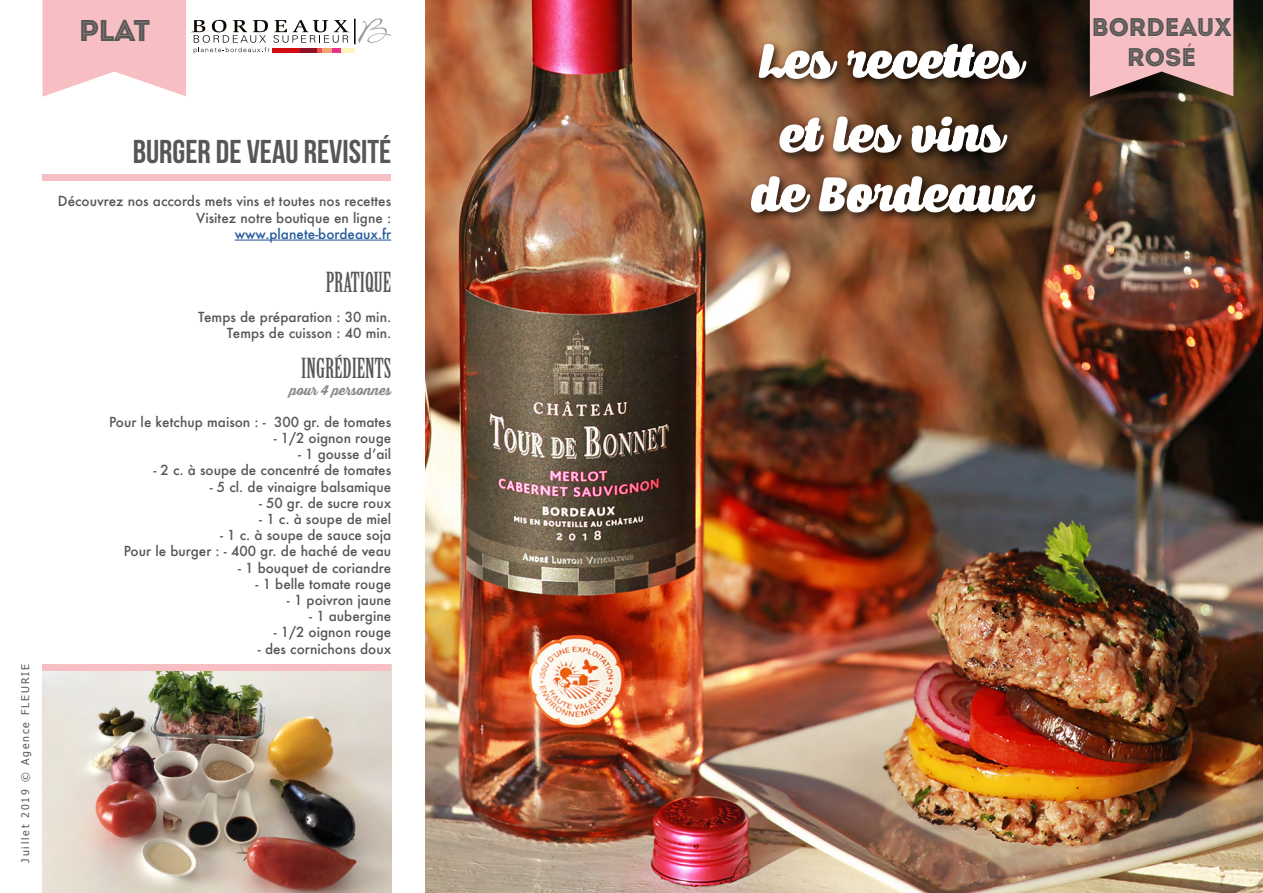
<style>
.page{position:relative;width:1263px;height:893px;background:#fff}
.page>*{position:absolute;margin:0;border:0;box-sizing:border-box;transform-origin:0 0}
.t1{font:700 33px "Bebas Neue";color:#575756}
.t2{font:30px "Intro Black Inline";color:#575756}
.t3{font:27px "Birch Std";color:#575756}
.t4{font:25.5px/30.6px "Intro Black Inline";color:#575756;text-align:center}
.t5{font:500 13.5px/16.2px "Futura";color:#575756;text-align:right}
.t6{font:500 13.5px "Futura";color:#275b9b}
.t7{font:700 13.5px "Thirsty Script";color:#878787}
.t8{font:10.5px "Tahoma";letter-spacing:.18em;color:#575756}
</style>
<div class="page">
<img style="left:425px;top:0;width:838px;height:893px">
<svg style="left:1090px;top:0;width:143px;height:97px;background:#daa9ab"></svg>
<div style="left:746px;top:171px;width:300px;height:53px;background:#000;opacity:.75"></div>
<svg style="left:751px;top:176px;width:284px;height:36px"></svg>
<div style="left:774px;top:111px;width:244px;height:53px;background:#000;opacity:.75"></div>
<svg style="left:779px;top:117px;width:228px;height:36px"></svg>
<div style="left:754px;top:39px;width:283px;height:51px;background:#000;opacity:.75"></div>
<svg style="left:759px;top:44px;width:267px;height:35px"></svg>
<hr style="left:235px;top:240px;width:156px;height:1px;background:#275b9b">
<div style="left:43px;top:174px;width:348px;height:6px;background:#f7bfc3"></div>
<img style="left:43px;top:670px;width:348px;height:223px">
<div style="left:43px;top:664px;width:348px;height:6px;background:#f7bfc3"></div>
<div style="left:341px;top:48px;width:14px;height:5px;background:#fff4bd"></div>
<svg style="left:43px;top:0;width:307px;height:97px"></svg>
<hr style="left:354px;top:19px;width:2px;height:25px;background:#000">
<svg style="left:358px;top:18px;width:33px;height:26px"></svg>
<h2 class="t2" style="left:79px;top:11px;width:73px">PLAT</h2>
<p class="t8" style="left:18px;top:863px;width:200px;rotate:-90deg">Juillet 2019 © Agence FLEURIE</p>
<h1 class="t1" style="left:133px;top:133px;width:260px">BURGER DE VEAU REVISITÉ</h1>
<p class="t5" style="left:58px;top:193px;width:335px">Découvrez nos accords mets vins et toutes nos recettes<br>Visitez notre boutique en ligne :</p>
<p class="t6" style="left:235px;top:224px;width:158px">www.planete-bordeaux.fr</p>
<h3 class="t3" style="left:326px;top:267px;width:67px">PRATIQUE</h3>
<p class="t5" style="left:198px;top:309px;width:195px">Temps de préparation : 30 min.<br>Temps de cuisson : 40 min.</p>
<h3 class="t3" style="left:301px;top:353px;width:91px">INGRÉDIENTS</h3>
<p class="t7" style="left:290px;top:380px;width:103px">pour 4 personnes</p>
<p class="t5" style="left:109px;top:413px;width:284px">Pour le ketchup maison : - 300 gr. de tomates</p>
<p class="t5" style="left:274px;top:430px;width:119px">- 1/2 oignon rouge</p>
<p class="t5" style="left:298px;top:446px;width:95px">- 1 gousse d’ail</p>
<p class="t5" style="left:153px;top:462px;width:239px">- 2 c. à soupe de concentré de tomates</p>
<p class="t5" style="left:210px;top:478px;width:183px">- 5 cl. de vinaigre balsamique</p>
<p class="t5" style="left:259px;top:494px;width:134px">- 50 gr. de sucre roux</p>
<p class="t5" style="left:259px;top:511px;width:133px">- 1 c. à soupe de miel</p>
<p class="t5" style="left:124px;top:527px;width:269px">- 1 c. à soupe de sauce soja<br>Pour le burger : - 400 gr. de haché de veau</p>
<p class="t5" style="left:238px;top:559px;width:155px">- 1 bouquet de coriandre</p>
<p class="t5" style="left:256px;top:575px;width:137px">- 1 belle tomate rouge</p>
<p class="t5" style="left:287px;top:592px;width:106px">- 1 poivron jaune</p>
<p class="t5" style="left:309px;top:608px;width:83px">- 1 aubergine</p>
<p class="t5" style="left:274px;top:624px;width:119px">- 1/2 oignon rouge</p>
<p class="t5" style="left:258px;top:640px;width:135px">- des cornichons doux</p>
<h3 class="t4" style="left:1092px;top:11px;width:141px">BORDEAUX<br>ROSÉ</h3>
</div>
